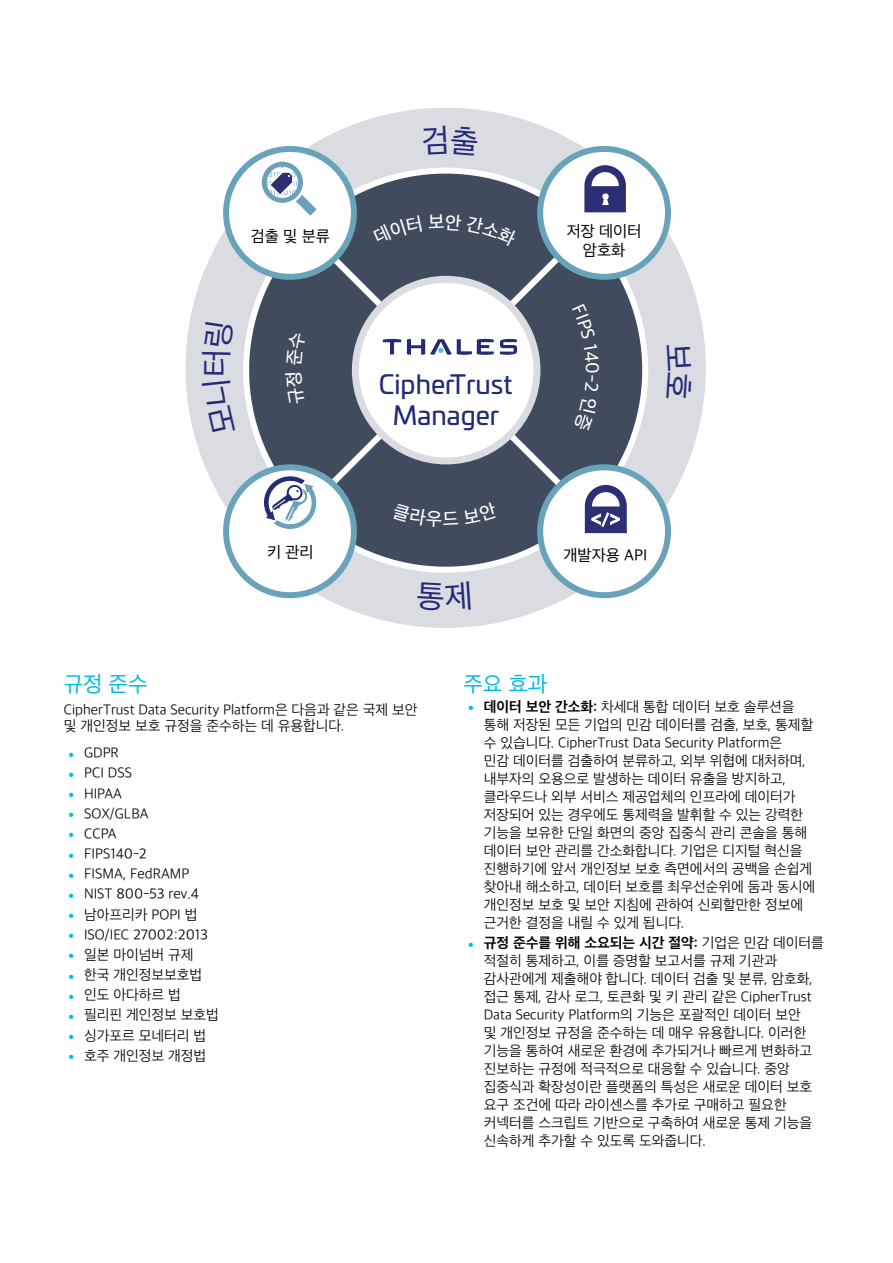
<style>
.page{position:relative;width:893px;height:1263px;background:#fff}
.page>*{position:absolute;margin:0;border:0;box-sizing:border-box;transform-origin:0 0}
.t1{font:26.1px/31.3px "Univia Pro";color:#242a75;text-align:center}
.t2{font:22.5px "Apple SD Gothic Neo";color:#00bbdf}
.t3{font:16.35px/19.5px "Apple SD Gothic Neo";color:#000;text-align:center}
.t4{font:300 14.7px/18px "Apple SD Gothic Neo";color:#000}
.s1{font-family:"Futura PT";font-weight:400;font-size:15px;color:#00bbdf}
.s2{font-weight:700}
</style>
<div class="page">
<div style="left:186px;top:108px;width:520px;height:520px;background:#dadce2;border-radius:50%"></div>
<svg style="left:201px;top:125px;width:491px;height:486px"></svg>
<p class="t3" style="left:251px;top:228px;width:81px">검출 및 분류</p>
<p class="t3" style="left:567px;top:222px;width:76px">저장 데이터 암호화</p>
<h1 class="t1" style="left:379px;top:367px;width:135px">CipherTrust<br>Manager</h1>
<p class="t3" style="left:267px;top:544px;width:48px">키 관리</p>
<p class="t3" style="left:563px;top:546px;width:85px">개발자용 API</p>
<h2 class="t2" style="left:64px;top:671px;width:85px">규정 준수</h2>
<p class="t4" style="left:64px;top:702px;width:355px;line-height:16.5px">CipherTrust Data Security Platform은 다음과 같은 국제 보안 및 개인정보 보호 규정을 준수하는 데 유용합니다.</p>
<p class="t4" style="left:64px;top:745px;width:57px"><span class="s1">•</span> GDPR</p>
<p class="t4" style="left:64px;top:765px;width:70px"><span class="s1">•</span> PCI DSS</p>
<p class="t4" style="left:64px;top:785px;width:60px"><span class="s1">•</span> HIPAA</p>
<p class="t4" style="left:64px;top:805px;width:86px"><span class="s1">•</span> SOX/GLBA</p>
<p class="t4" style="left:64px;top:825px;width:54px"><span class="s1">•</span> CCPA</p>
<p class="t4" style="left:64px;top:846px;width:85px"><span class="s1">•</span> FIPS140-2</p>
<p class="t4" style="left:64px;top:866px;width:127px"><span class="s1">•</span> FISMA, FedRAMP</p>
<p class="t4" style="left:64px;top:886px;width:137px"><span class="s1">•</span> NIST 800-53 rev.4</p>
<p class="t4" style="left:64px;top:906px;width:135px"><span class="s1">•</span> 남아프리카 POPI 법</p>
<p class="t4" style="left:64px;top:926px;width:146px"><span class="s1">•</span> ISO/IEC 27002:2013</p>
<p class="t4" style="left:64px;top:946px;width:131px"><span class="s1">•</span> 일본 마이넘버 규제</p>
<p class="t4" style="left:64px;top:967px;width:140px"><span class="s1">•</span> 한국 개인정보보호법</p>
<p class="t4" style="left:64px;top:987px;width:118px"><span class="s1">•</span> 인도 아다하르 법</p>
<p class="t4" style="left:64px;top:1007px;width:157px"><span class="s1">•</span> 필리핀 게인정보 보호법</p>
<p class="t4" style="left:64px;top:1027px;width:144px"><span class="s1">•</span> 싱가포르 모네터리 법</p>
<p class="t4" style="left:64px;top:1047px;width:144px"><span class="s1">•</span> 호주 개인정보 개정법</p>
<h2 class="t2" style="left:463px;top:671px;width:85px">주요 효과</h2>
<p class="t4" style="left:484px;top:698px;width:333px;text-indent:-20px"><span class="s1">•</span> <span class="s2">데이터 보안 간소화:</span> 차세대 통합 데이터 보호 솔루션을 통해 저장된 모든 기업의 민감 데이터를 검출, 보호, 통제할 수 있습니다. CipherTrust Data Security Platform은<br>민감 데이터를 검출하여 분류하고, 외부 위협에 대처하며, 내부자의 오용으로 발생하는 데이터 유출을 방지하고, 클라우드나 외부 서비스 제공업체의 인프라에 데이터가 저장되어 있는 경우에도 통제력을 발휘할 수 있는 강력한 기능을 보유한 단일 화면의 중앙 집중식 관리 콘솔을 통해 데이터 보안 관리를 간소화합니다. 기업은 디지털 혁신을 진행하기에 앞서 개인정보 보호 측면에서의 공백을 손쉽게 찾아내 해소하고, 데이터 보호를 최우선순위에 둠과 동시에 개인정보 보호 및 보안 지침에 관하여 신뢰할만한 정보에 근거한 결정을 내릴 수 있게 됩니다.</p>
<p class="t4" style="left:484px;top:934px;width:342px;text-indent:-20px"><span class="s1">•</span> <span class="s2">규정 준수를 위해 소요되는 시간 절약:</span> 기업은 민감 데이터를 적절히 통제하고, 이를 증명할 보고서를 규제 기관과 감사관에게 제출해야 합니다. 데이터 검출 및 분류, 암호화, 접근 통제, 감사 로그, 토큰화 및 키 관리 같은 CipherTrust<br>Data Security Platform의 기능은 포괄적인 데이터 보안<br>및 개인정보 규정을 준수하는 데 매우 유용합니다. 이러한 기능을 통하여 새로운 환경에 추가되거나 빠르게 변화하고 진보하는 규정에 적극적으로 대응할 수 있습니다. 중앙 집중식과 확장성이란 플랫폼의 특성은 새로운 데이터 보호 요구 조건에 따라 라이센스를 추가로 구매하고 필요한 커넥터를 스크립트 기반으로 구축하여 새로운 통제 기능을 신속하게 추가할 수 있도록 도와줍니다.</p>
</div>
